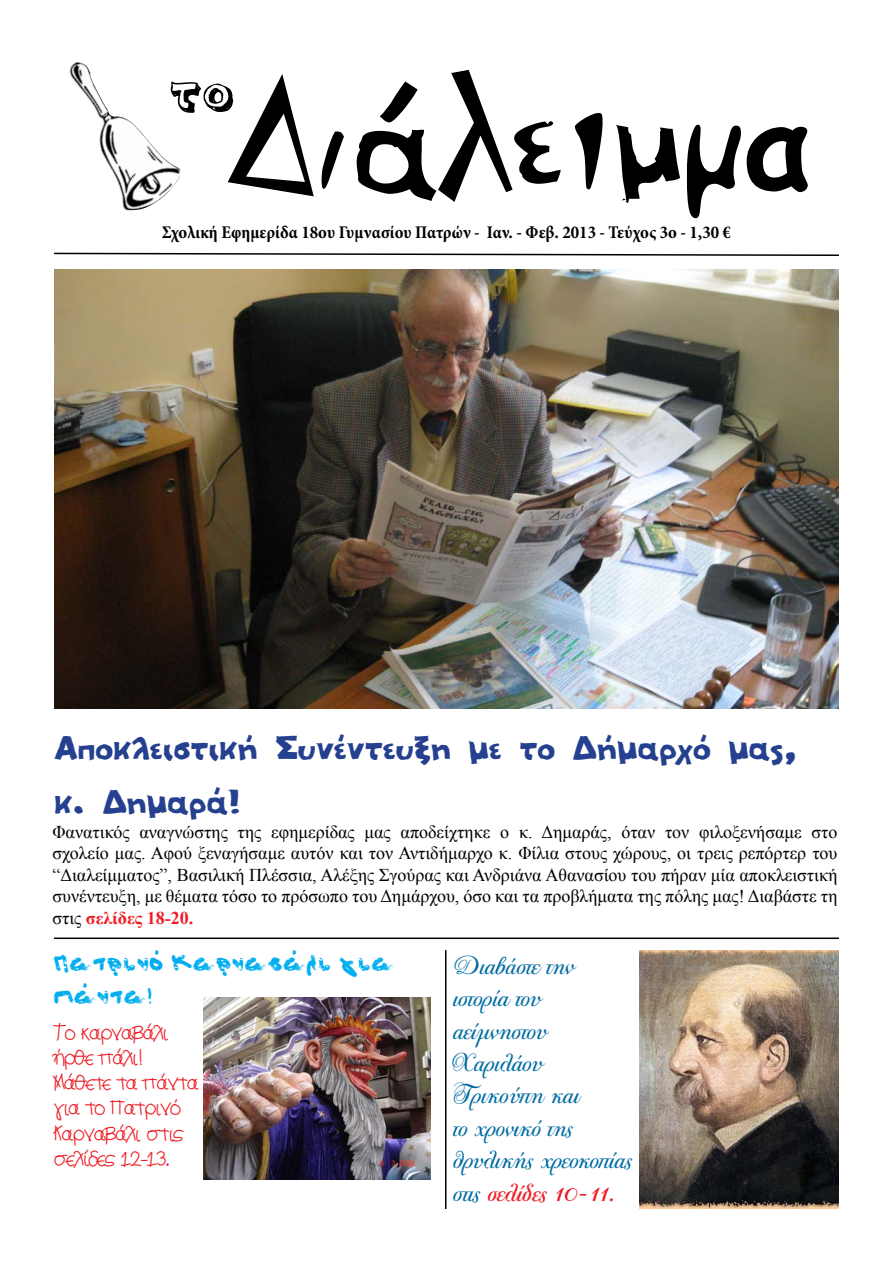
<style>
.page{position:relative;width:893px;height:1263px;background:#fff}
.page>*{position:absolute;margin:0;border:0;box-sizing:border-box;transform-origin:0 0}
.t1{font:180px "PF Cosmonut";color:#000}
.t2{font:72px "PF Amateur Shadow";color:#000}
.t3{font:45px/54px "PF Amateur Flat Solid";color:#25408f}
.t4{font:27px/32.4px "PF Bodoni Script Two";color:#006ca3}
.t5{font:27px/32.4px "Aka Acid GR Pathetic";color:#00aeef}
.t6{font:21px/25.2px "Aka Acid GR5 yearsold";color:#ed1d24}
.t7{font:18px/21.6px "Times New Roman";color:#000;text-align:justify}
.t8{font:700 condensed 18px "Minion Pro";color:#000}
.s1{font-family:"PF Scandal Pro";font-size:195px}
.s2{font-family:"PF Amateur Flat Cool"}
.s3{font-family:"PF Plasmatic"}
.s4{font-family:"PF Amateur Flat Cool";font-size:150px}
.s5{font-family:"PF Plasmatic";font-weight:800;font-size:135px}
.s6{font-family:"Comic Sans MS";font-weight:700;font-size:120px}
.s7{font-weight:700;color:#ed1d24}
.s8{color:#ec008c}
</style>
<div class="page">
<img style="left:69px;top:62px;width:112px;height:149px">
<hr style="left:54px;top:937px;width:785px;height:2px;background:#000">
<hr style="left:445px;top:950px;width:1px;height:259px;background:#000">
<img style="left:54px;top:270px;width:785px;height:439px">
<svg style="left:54px;top:252px;width:785px;height:4px"></svg>
<img style="left:203px;top:998px;width:227px;height:182px">
<img style="left:639px;top:950px;width:200px;height:259px">
<h1 class="t1" style="left:225px;top:39px;width:587px">Δ<span class="s1">ι</span><span class="s2">ά</span>λ<span class="s2">ε</span><span class="s3">ι</span><span class="s4">μ</span><span class="s5">μ</span><span class="s6">α</span></h1>
<h2 class="t2" style="left:169px;top:45px;width:66px">το</h2>
<p class="t8" style="left:162px;top:220px;width:571px">Σχολική Εφημερίδα 18ου Γυμνασίου Πατρών - Ιαν. - Φεβ. 2013 - Τεύχος 3ο - 1,30 €</p>
<h3 class="t3" style="left:54px;top:719px;width:744px">Αποκλειστική Συνέντευξη με το Δήμαρχό μας, κ. Δημαρά!</h3>
<p class="t7" style="left:52px;top:820px;width:786px">Φανατικός αναγνώστης της εφημερίδας μας αποδείχτηκε ο κ. Δημαράς, όταν τον φιλοξενήσαμε στο σχολείο μας. Αφού ξεναγήσαμε αυτόν και τον Αντιδήμαρχο κ. Φίλια στους χώρους, οι τρεις ρεπόρτερ του “Διαλείμματος”, Βασιλική Πλέσσια, Αλέξης Σγούρας και Ανδριάνα Αθανασίου του πήραν μία αποκλειστική συνέντευξη, με θέματα τόσο το πρόσωπο του Δημάρχου, όσο και τα προβλήματα της πόλης μας! Διαβάστε τη στις <span class="s7">σελίδες 18-20.</span></p>
<h3 class="t5" style="left:54px;top:942px;width:343px">Πατρινό Καρναβάλι για πάντα!</h3>
<p class="t6" style="left:54px;top:1021px;width:146px">Το καρναβάλι ήρθε πάλι!<br>Μάθετε τα πάντα για το Πατρινό<br>Καρναβάλι στις σελίδες 12-13<span class="s8">.</span></p>
<h3 class="t4" style="left:452px;top:950px;width:181px">Διαβάστε την ιστορία του αείμνηστου<br>Χαριλάου<br>Τρικούπη και<br>το χρονικό της θρυλικής χρεοκοπίας στις <span class="s7">σελίδες 10-11.</span></h3>
</div>
